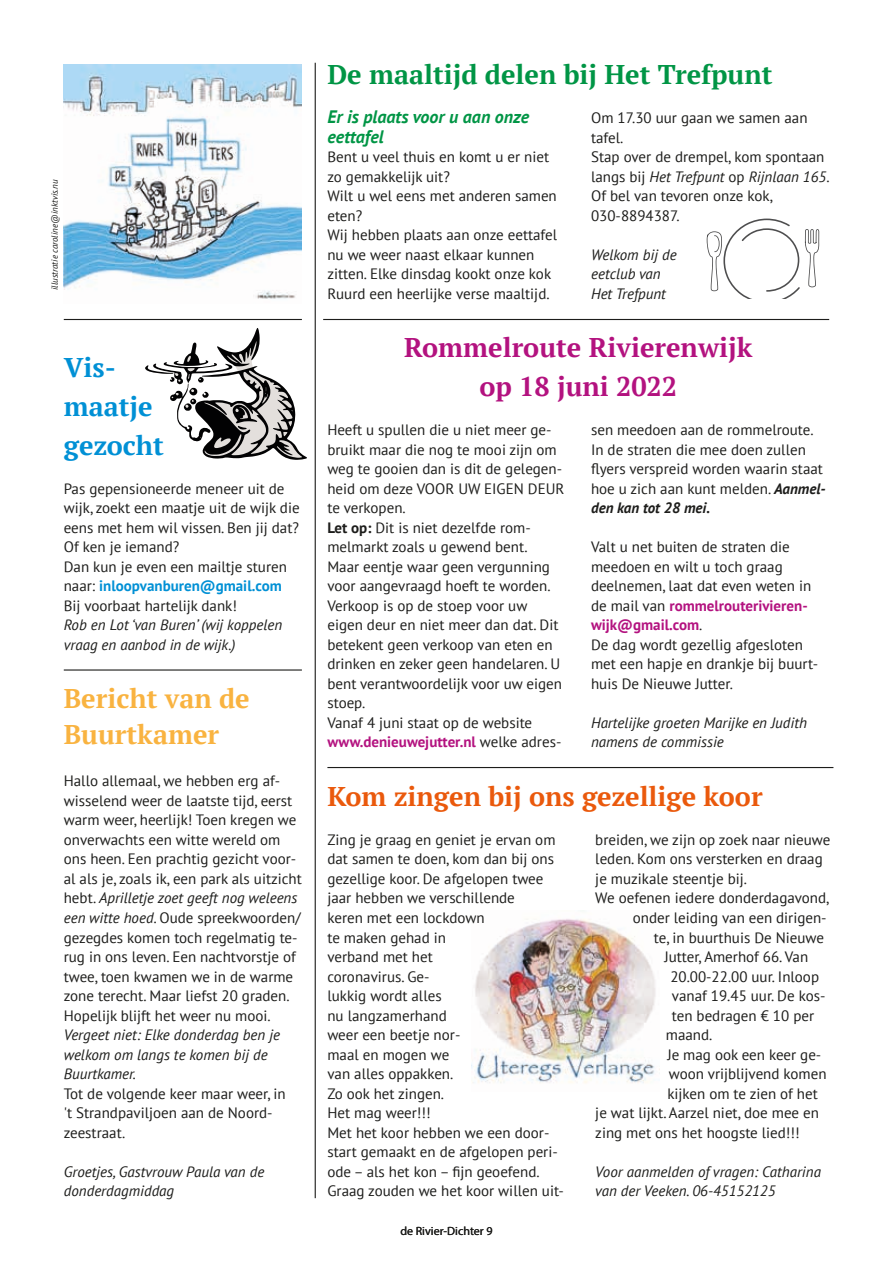
<style>
.page{position:relative;width:893px;height:1263px;background:#fff}
.page>*{position:absolute;margin:0;border:0;box-sizing:border-box;transform-origin:0 0}
.t1{font:700 27px/39px "PT Serif";color:#b3127f;text-align:center}
.t2{font:700 27px "PT Serif";color:#009545}
.t3{font:700 27px "PT Serif";color:#ea590c}
.t4{font:700 27px/36px "PT Serif";color:#f9b340}
.t5{font:700 27px/39px "PT Serif";color:#0090d5}
.t6{font:italic 700 18px/19.5px "PT Sans";color:#009545}
.t7{font:15px/19.5px "PT Sans";color:#1d1d1b}
.t8{font:italic 15px/19.5px "PT Sans";color:#1d1d1b}
.t9{font:12px "Myriad Pro";color:#1d1d1b}
.t10{font:italic 9px "PT Sans";color:#1d1d1b}
.s1{font-weight:700;color:#0090d5}
.s2{font-style:italic}
.s3{font-weight:700}
.s4{font-weight:700;color:#b3127f}
.s5{font-weight:700;font-style:italic}
</style>
<div class="page">
<img style="left:64px;top:65px;width:238px;height:234px">
<svg style="left:145px;top:328px;width:162px;height:132px"></svg>
<svg style="left:706px;top:218px;width:114px;height:81px"></svg>
<img style="left:471px;top:919px;width:189px;height:164px">
<hr style="left:327px;top:767px;width:506px;height:1px;background:#1d1d1b">
<hr style="left:323px;top:319px;width:506px;height:1px;background:#1d1d1b">
<hr style="left:64px;top:319px;width:238px;height:1px;background:#1d1d1b">
<hr style="left:64px;top:669px;width:238px;height:2px;background:#1d1d1b">
<hr style="left:315px;top:63px;width:1px;height:1135px;background:#1d1d1b">
<p class="t10" style="left:49px;top:290px;width:112px;rotate:-90deg">illustratie caroline@inktvis.nu</p>
<h1 class="t5" style="left:64px;top:347px;width:102px">Vis&shy;maatje gezocht</h1>
<p class="t7" style="left:64px;top:479px;width:237px">Pas gepensioneerde meneer uit de wijk, zoekt een maatje uit de wijk die eens met hem wil vissen. Ben jij dat?<br>Of ken je iemand?<br>Dan kun je even een mailtje sturen naar: <span class="s1">inloopvanburen@gmail.com<br></span>Bij voorbaat hartelijk dank!</p>
<p class="t8" style="left:64px;top:615px;width:220px">Rob en Lot ‘van Buren’ (wij koppelen vraag en aanbod in de wijk.)</p>
<h1 class="t4" style="left:64px;top:680px;width:187px">Bericht van de<br>Buurtkamer</h1>
<p class="t7" style="left:64px;top:771px;width:240px">Hallo allemaal, we hebben erg af&shy;wisselend weer de laatste tijd, eerst warm weer, heerlijk! Toen kregen we onverwachts een witte wereld om ons heen. Een prachtig gezicht voor&shy;al als je, zoals ik, een park als uitzicht hebt. <span class="s2">Aprilletje zoet geeft nog weleens een witte hoed.</span> Oude spreekwoorden/ gezegdes komen toch regelmatig te&shy;rug in ons leven. Een nachtvorstje of twee, toen kwamen we in de warme zone terecht. Maar liefst 20 graden.<br>Hopelijk blijft het weer nu mooi.</p>
<p class="t8" style="left:64px;top:1025px;width:218px">Vergeet niet: Elke donderdag ben je welkom om langs te komen bij de<br>Buurtkamer.</p>
<p class="t7" style="left:64px;top:1083px;width:223px">Tot de volgende keer maar weer, in 't Strandpaviljoen aan de Noord&shy;zeestraat.</p>
<p class="t8" style="left:64px;top:1161px;width:202px">Groetjes, Gastvrouw Paula van de donderdagmiddag</p>
<h1 class="t2" style="left:327px;top:57px;width:447px">De maaltijd delen bij Het Trefpunt</h1>
<p class="t6" style="left:327px;top:107px;width:203px">Er is plaats voor u aan onze eettafel</p>
<p class="t7" style="left:327px;top:147px;width:231px">Bent u veel thuis en komt u er niet zo gemakkelijk uit?<br>Wilt u wel eens met anderen samen eten?<br>Wij hebben plaats aan onze eettafel nu we weer naast elkaar kunnen zitten. Elke dinsdag kookt onze kok<br>Ruurd een heerlijke verse maaltijd.</p>
<p class="t7" style="left:591px;top:108px;width:240px">Om 17.30 uur gaan we samen aan tafel.<br>Stap over de drempel, kom spontaan langs bij <span class="s2">Het Trefpunt</span> op <span class="s2">Rijnlaan 165</span>.<br>Of bel van tevoren onze kok,<br>030-8894387.</p>
<p class="t8" style="left:591px;top:245px;width:87px">Welkom bij de eetclub van<br>Het Trefpunt</p>
<h1 class="t1" style="left:404px;top:328px;width:350px">Rommelroute Rivierenwijk op 18 juni 2022</h1>
<p class="t7" style="left:327px;top:420px;width:238px">Heeft u spullen die u niet meer ge&shy;bruikt maar die nog te mooi zijn om weg te gooien dan is dit de gelegen&shy;heid om deze VOOR UW EIGEN DEUR te verkopen.<br><span class="s3">Let op:</span> Dit is niet dezelfde rom&shy;melmarkt zoals u gewend bent.<br>Maar eentje waar geen vergunning voor aangevraagd hoeft te worden.<br>Verkoop is op de stoep voor uw eigen deur en niet meer dan dat. Dit betekent geen verkoop van eten en drinken en zeker geen handelaren. U bent verantwoordelijk voor uw eigen stoep.<br>Vanaf 4 juni staat op de website <span class="s4">www.denieuwejutter.nl</span> welke adres-</p>
<p class="t7" style="left:591px;top:420px;width:236px">sen meedoen aan de rommelroute.<br>In de straten die mee doen zullen flyers verspreid worden waarin staat hoe u zich aan kunt melden. <span class="s5">Aanmel&shy;den kan tot 28 mei.</span></p>
<p class="t7" style="left:591px;top:537px;width:228px">Valt u net buiten de straten die meedoen en wilt u toch graag deelnemen, laat dat even weten in de mail van <span class="s4">rommelrouterivieren&shy;wijk@gmail.com</span>.<br>De dag wordt gezellig afgesloten met een hapje en drankje bij buurt&shy;huis De Nieuwe Jutter.</p>
<p class="t8" style="left:591px;top:713px;width:218px">Hartelijke groeten Marijke en Judith namens de commissie</p>
<h1 class="t3" style="left:327px;top:778px;width:437px">Kom zingen bij ons gezellige koor</h1>
<p class="t7" style="left:327px;top:830px;width:238px">Zing je graag en geniet je ervan om dat samen te doen, kom dan bij ons gezellige koor. De afgelopen twee jaar hebben we verschillende<br>keren met een lockdown<br>te maken gehad in<br>verband met het<br>coronavirus. Ge-<br>lukkig wordt alles<br>nu langzamerhand<br>weer een beetje nor-<br>maal en mogen we<br>van alles oppakken.<br>Zo ook het zingen.<br>Het mag weer!!!<br>Met het koor hebben we een door&shy;start gemaakt en de afgelopen peri&shy;ode – als het kon – fijn geoefend.<br>Graag zouden we het koor willen uit-</p>
<p class="t7" style="left:595px;top:830px;width:237px">breiden, we zijn op zoek naar nieuwe</p>
<p class="t7" style="left:595px;top:849px;width:229px">leden. Kom ons versterken en draag</p>
<p class="t7" style="left:595px;top:869px;width:153px">je muzikale steentje bij.</p>
<p class="t7" style="left:595px;top:888px;width:236px">We oefenen iedere donderdagavond,</p>
<p class="t7" style="left:633px;top:908px;width:195px">onder leiding van een dirigen-</p>
<p class="t7" style="left:654px;top:927px;width:172px">te, in buurthuis De Nieuwe</p>
<p class="t7" style="left:664px;top:947px;width:145px">Jutter, Amerhof 66. Van</p>
<p class="t7" style="left:670px;top:966px;width:150px">20.00-22.00 uur. Inloop</p>
<p class="t7" style="left:672px;top:986px;width:155px">vanaf 19.45 uur. De kos-</p>
<p class="t7" style="left:672px;top:1005px;width:144px">ten bedragen € 10 per</p>
<p class="t7" style="left:666px;top:1025px;width:48px">maand.</p>
<p class="t7" style="left:667px;top:1044px;width:156px">Je mag ook een keer ge-</p>
<p class="t7" style="left:669px;top:1064px;width:159px">woon vrijblijvend komen</p>
<p class="t7" style="left:667px;top:1083px;width:152px">kijken om te zien of het</p>
<p class="t7" style="left:595px;top:1103px;width:225px">je wat lijkt. Aarzel niet, doe mee en</p>
<p class="t7" style="left:595px;top:1122px;width:206px">zing met ons het hoogste lied!!!</p>
<p class="t8" style="left:595px;top:1161px;width:227px">Voor aanmelden of vragen: Catharina van der Veeken. 06-45152125</p>
<p class="t9" style="left:400px;top:1223px;width:94px">de Rivier-Dichter 9</p>
</div>
